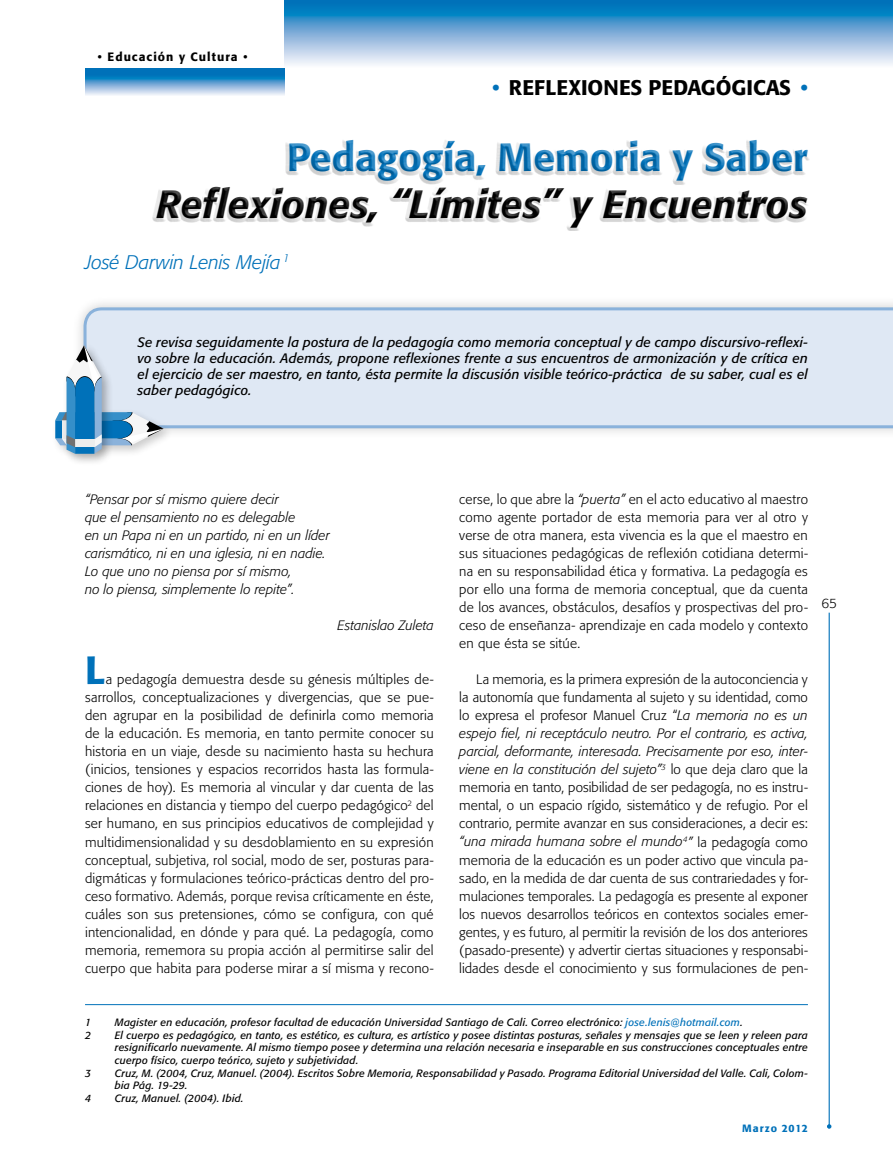
<style>
.page{position:relative;width:893px;height:1170px;background:#fff}
.page>*{position:absolute;margin:0;border:0;box-sizing:border-box;transform-origin:0 0}
.t1{font:italic 500 39px "Formata";color:#000}
.t2{font:500 39px "Formata";color:#0071b9}
.t3{font:500 21px "Formata";color:#000}
.t4{font:italic 300 19.5px "Formata";letter-spacing:-.005em;color:#0071b9}
.t5{font:300 13.5px/18px "Formata";letter-spacing:.015em;color:#000;text-align:justify}
.t6{font:italic 13.5px/16.2px "Formata";letter-spacing:.01em;color:#000;text-align:justify}
.t7{font:italic 300 13.5px/18px "Formata";letter-spacing:.005em;color:#000}
.t8{font:500 12px "Formata";letter-spacing:.085em;color:#000}
.t9{font:italic 10.5px/12.6px "Formata";letter-spacing:.02em;color:#000;text-align:justify}
.t10{font:500 10.5px "Formata";letter-spacing:.09em;color:#0071b9}
.s1{color:#0071b9}
.s2{font-style:italic}
</style>
<div class="page">
<hr style="left:829px;top:612px;width:1px;height:514px;background:#0071b9">
<svg style="left:827px;top:1124px;width:4px;height:4px"></svg>
<div style="left:72px;top:296px;width:821px;height:144px;background:#000;opacity:.2"></div>
<div style="left:84px;top:307px;width:809px;height:121px;background:#dfe8f4"></div>
<div style="left:51px;top:408px;width:124px;height:50px;background:#000;opacity:.2"></div>
<div style="left:62px;top:342px;width:52px;height:124px;background:#000;opacity:.3"></div>
<svg style="left:55px;top:345px;width:109px;height:108px"></svg>
<hr style="left:85px;top:1004px;width:723px;height:1px;background:#0071b9">
<div style="left:152px;top:139px;width:658px;height:92px;background:#000;opacity:.2"></div>
<svg style="left:285px;top:0;width:608px;height:65px;background:#72add7"></svg>
<svg style="left:85px;top:68px;width:200px;height:27px;background:#579ed0"></svg>
<p class="t8" style="left:98px;top:49px;width:151px">• Educación y Cultura •</p>
<h2 class="t3" style="left:493px;top:75px;width:317px"><span class="s1">•</span> REFLEXIONES PEDAGÓGICAS <span class="s1">•</span></h2>
<h1 class="t2" style="left:287px;top:134px;width:522px">Pedagogía, Memoria y Saber</h1>
<h1 class="t1" style="left:156px;top:180px;width:653px">Reflexiones, “Límites” y Encuentros</h1>
<h3 class="t4" style="left:85px;top:250px;width:206px">José Darwin Lenis Mejía <sup>1</sup></h3>
<p class="t6" style="left:137px;top:334px;width:672px">Se revisa seguidamente la postura de la pedagogía como memoria conceptual y de campo discursivo-reflexi&shy;vo sobre la educación. Además, propone reflexiones frente a sus encuentros de armonización y de crítica en el ejercicio de ser maestro, en tanto, ésta permite la discusión visible teórico-práctica de su saber, cual es el saber pedagógico.</p>
<p class="t7" style="left:85px;top:490px;width:246px">“Pensar por sí mismo quiere decir<br>que el pensamiento no es delegable<br>en un Papa ni en un partido, ni en un líder carismático, ni en una iglesia, ni en nadie.<br>Lo que uno no piensa por sí mismo,<br>no lo piensa, simplemente lo repite”.</p>
<p class="t7" style="left:338px;top:616px;width:98px">Estanislao Zuleta</p>
<h1 class="t2" style="left:85px;top:646px;width:22px">L</h1>
<p class="t5" style="left:85px;top:670px;width:350px;text-indent:21px">a pedagogía demuestra desde su génesis múltiples de&shy;sarrollos, conceptualizaciones y divergencias, que se pue&shy;den agrupar en la posibilidad de definirla como memoria de la educación. Es memoria, en tanto permite conocer su historia en un viaje, desde su nacimiento hasta su hechura (inicios, tensiones y espacios recorridos hasta las formula&shy;ciones de hoy). Es memoria al vincular y dar cuenta de las relaciones en distancia y tiempo del cuerpo pedagógico<sup>2</sup> del ser humano, en sus principios educativos de complejidad y multidimensionalidad y su desdoblamiento en su expresión conceptual, subjetiva, rol social, modo de ser, posturas para&shy;digmáticas y formulaciones teórico-prácticas dentro del pro&shy;ceso formativo. Además, porque revisa críticamente en éste, cuáles son sus pretensiones, cómo se configura, con qué intencionalidad, en dónde y para qué. La pedagogía, como memoria, rememora su propia acción al permitirse salir del cuerpo que habita para poderse mirar a sí misma y recono-</p>
<p class="t5" style="left:459px;top:490px;width:350px">cerse, lo que abre la <span class="s2">“puerta”</span> en el acto educativo al maestro como agente portador de esta memoria para ver al otro y verse de otra manera, esta vivencia es la que el maestro en sus situaciones pedagógicas de reflexión cotidiana determi&shy;na en su responsabilidad ética y formativa. La pedagogía es por ello una forma de memoria conceptual, que da cuenta de los avances, obstáculos, desafíos y prospectivas del pro&shy;ceso de enseñanza- aprendizaje en cada modelo y contexto en que ésta se sitúe.</p>
<p class="t5" style="left:459px;top:670px;width:350px;text-indent:17px">La memoria, es la primera expresión de la autoconciencia y la autonomía que fundamenta al sujeto y su identidad, como lo expresa el profesor Manuel Cruz “<span class="s2">La memoria no es un espejo fiel, ni receptáculo neutro. Por el contrario, es activa, parcial, deformante, interesada. Precisamente por eso, inter&shy;viene en la constitución del sujeto”</span><sup>3</sup> lo que deja claro que la memoria en tanto, posibilidad de ser pedagogía, no es instru&shy;mental, o un espacio rígido, sistemático y de refugio. Por el contrario, permite avanzar en sus consideraciones, a decir es: <span class="s2">“una mirada humana sobre el mundo</span><sup>4</sup><span class="s2">”</span> la pedagogía como memoria de la educación es un poder activo que vincula pa&shy;sado, en la medida de dar cuenta de sus contrariedades y for&shy;mulaciones temporales. La pedagogía es presente al exponer los nuevos desarrollos teóricos en contextos sociales emer&shy;gentes, y es futuro, al permitir la revisión de los dos anteriores (pasado-presente) y advertir ciertas situaciones y responsabi&shy;lidades desde el conocimiento y sus formulaciones de pen-</p>
<p class="t5" style="left:821px;top:594px;width:17px">65</p>
<p class="t9" style="left:85px;top:1016px;width:8px">1</p>
<p class="t9" style="left:115px;top:1016px;width:629px">Magister en educación, profesor facultad de educación Universidad Santiago de Cali. Correo electrónico: <span class="s1">jose.lenis@hotmail.com</span>.</p>
<p class="t9" style="left:85px;top:1028px;width:8px">2</p>
<p class="t9" style="left:115px;top:1028px;width:695px">El cuerpo es pedagógico, en tanto, es estético, es cultura, es artístico y posee distintas posturas, señales y mensajes que se leen y releen para resignificarlo nuevamente. Al mismo tiempo posee y determina una relación necesaria e inseparable en sus construcciones conceptuales entre cuerpo físico, cuerpo teórico, sujeto y subjetividad.</p>
<p class="t9" style="left:85px;top:1066px;width:8px">3</p>
<p class="t9" style="left:115px;top:1066px;width:695px">Cruz, M. (2004, Cruz, Manuel. (2004). Escritos Sobre Memoria, Responsabilidad y Pasado. Programa Editorial Universidad del Valle. Cali, Colom&shy;bia Pág. 19-29.</p>
<p class="t9" style="left:85px;top:1091px;width:8px">4</p>
<p class="t9" style="left:115px;top:1091px;width:130px">Cruz, Manuel. (2004). Ibid.</p>
<p class="t10" style="left:742px;top:1121px;width:67px">Marzo 2012</p>
</div>
